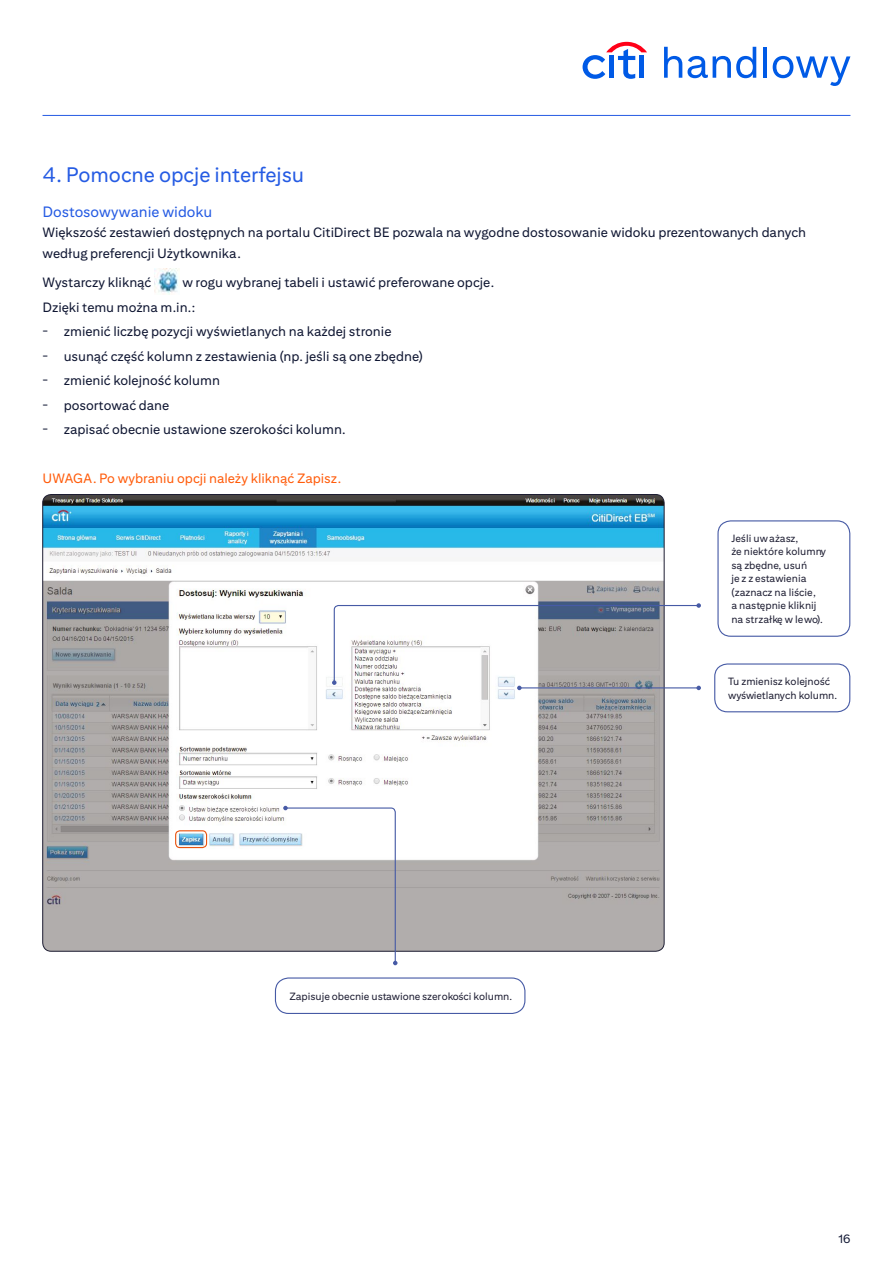
<style>
.page{position:relative;width:893px;height:1263px;background:#fff}
.page>*{position:absolute;margin:0;border:0;box-sizing:border-box;transform-origin:0 0}
.t1{font:21px "Citi Sans Text";color:#255be3}
.t2{font:15px "Citi Sans Text";color:#255be3}
.t3{font:13.5px/20.2px "Citi Sans Text";color:#0f1632}
.t4{font:13.5px "Citi Sans Text";color:#ff5c0b}
.t5{font:12px "Citi Sans Text";color:#0f1632}
.t6{font:10.5px/13.5px "Citi Sans Text";color:#1d1d32}
.s1{font-family:"Interstate Pl";font-weight:300}
</style>
<div class="page">
<svg style="left:583px;top:42px;width:64px;height:37px"></svg>
<svg style="left:664px;top:47px;width:92px;height:31px"></svg>
<hr style="left:764px;top:47px;width:3px;height:31px;background:#005ae6">
<svg style="left:773px;top:56px;width:77px;height:30px"></svg>
<hr style="left:43px;top:115px;width:807px;height:1px;background:#255be3">
<img style="left:154px;top:268px;width:26px;height:26px">
<img style="left:43px;top:494px;width:621px;height:457px">
<svg style="left:274px;top:977px;width:252px;height:36px"></svg>
<div style="left:717px;top:520px;width:133px;height:117px;border:1px solid #465aa5;border-radius:13px"></div>
<svg style="left:284px;top:663px;width:566px;height:301px"></svg>
<svg style="left:393px;top:961px;width:4px;height:4px"></svg>
<svg style="left:283px;top:806px;width:5px;height:4px"></svg>
<svg style="left:332px;top:603px;width:369px;height:87px"></svg>
<div style="left:175px;top:830px;width:32px;height:18px;border:1px solid #e9520e;border-radius:4px"></div>
<h1 class="t1" style="left:43px;top:162px;width:263px">4. Pomocne opcje interfejsu</h1>
<p class="t2" style="left:43px;top:203px;width:171px">Dostosowywanie widoku</p>
<p class="t3" style="left:43px;top:222px;width:765px">Większość zestawień dostępnych na portalu CitiDirect BE pozwala na wygodne dostosowanie widoku prezentowanych danych według preferencji Użytkownika.</p>
<p class="t3" style="left:43px;top:272px;width:110px">Wystarczy kliknąć</p>
<p class="t3" style="left:43px;top:270px;width:453px;line-height:24.5px;text-indent:140px">w rogu wybranej tabeli i ustawić preferowane opcje.<br>Dzięki temu można m.in.:</p>
<p class="t3" style="left:43px;top:321px;width:350px"><span class="s1">–</span> zmienić liczbę pozycji wyświetlanych na każdej stronie</p>
<p class="t3" style="left:43px;top:346px;width:382px"><span class="s1">–</span> usunąć część kolumn z zestawienia (np. jeśli są one zbędne)</p>
<p class="t3" style="left:43px;top:370px;width:179px"><span class="s1">–</span> zmienić kolejność kolumn</p>
<p class="t3" style="left:43px;top:395px;width:128px"><span class="s1">–</span> posortować dane</p>
<p class="t3" style="left:43px;top:419px;width:305px"><span class="s1">–</span> zapisać obecnie ustawione szerokości kolumn.</p>
<p class="t4" style="left:43px;top:471px;width:300px">UWAGA. Po wybraniu opcji należy kliknąć Zapisz.</p>
<p class="t6" style="left:731px;top:531px;width:96px">Jeśli uważasz,<br>że niektóre kolumny są zbędne, usuń<br>je z z estawienia (zaznacz na liście,<br>a następnie kliknij na strzałkę w lewo).</p>
<p class="t6" style="left:289px;top:989px;width:224px">Zapisuje obecnie ustawione szerokości kolumn.</p>
<p class="t6" style="left:728px;top:674px;width:111px">Tu zmienisz kolejność wyświetlanych kolumn.</p>
<p class="t5" style="left:838px;top:1232px;width:14px">16</p>
</div>
